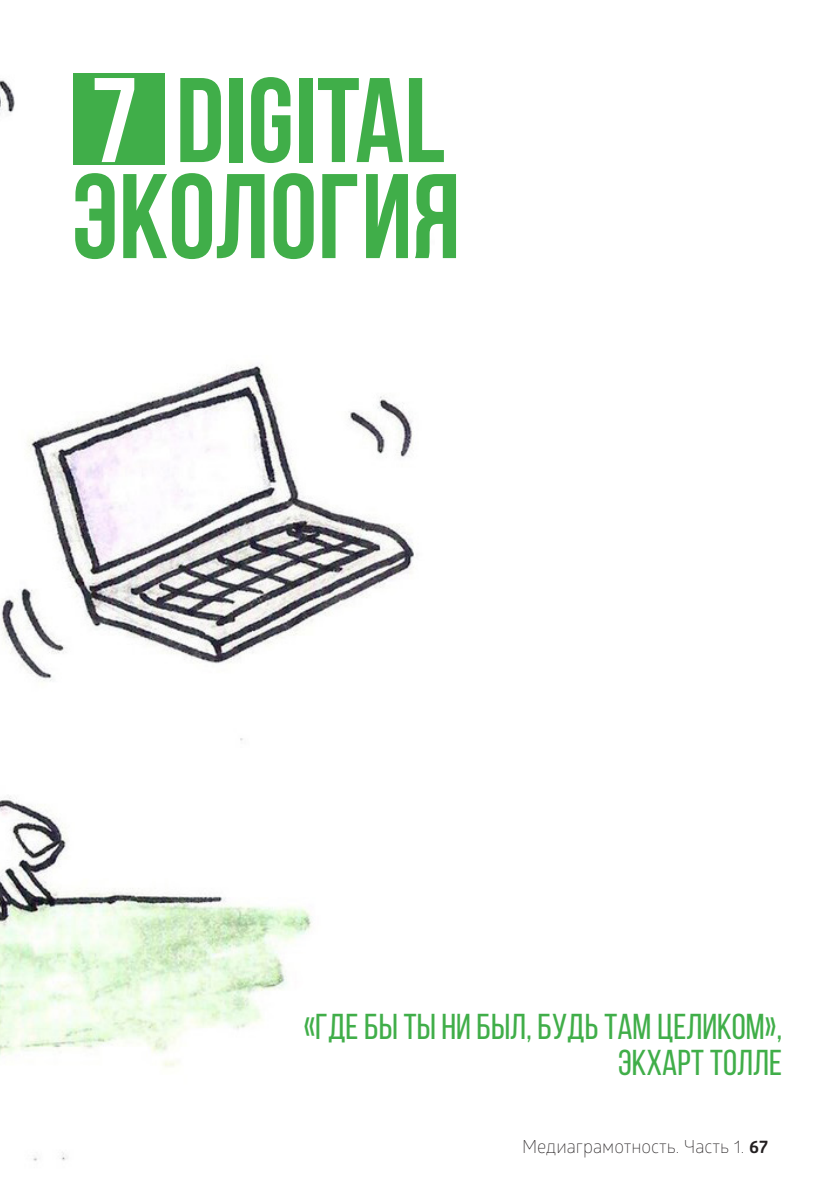
<style>
.page{position:relative;width:840px;height:1191px;background:#fff}
.page>*{position:absolute;margin:0;border:0;box-sizing:border-box;transform-origin:0 0}
.t1{font:700 120px/96px "Bebas Neue";color:#40ae49}
.t2{font:36px/36px "Bebas Neue";color:#40ae49;text-align:right}
.t3{font:300 18px "Glober";color:#231f20}
.s1{color:#fff}
.s2{font-weight:700}
</style>
<div class="page">
<img style="left:0;top:80px;width:415px;height:1081px">
<div style="left:73px;top:73px;width:92px;height:92px;background:#40ae49"></div>
<h1 class="t1" style="left:72px;top:71px;width:390px"><span class="s1">7</span> digital экология</h1>
<p class="t2" style="left:303px;top:1008px;width:479px">«Где бы ты ни был, будь там целиком»,<br>Экхарт Толле</p>
<p class="t3" style="left:522px;top:1134px;width:247px">Медиаграмотность. Часть 1. <span class="s2">67</span></p>
</div>
